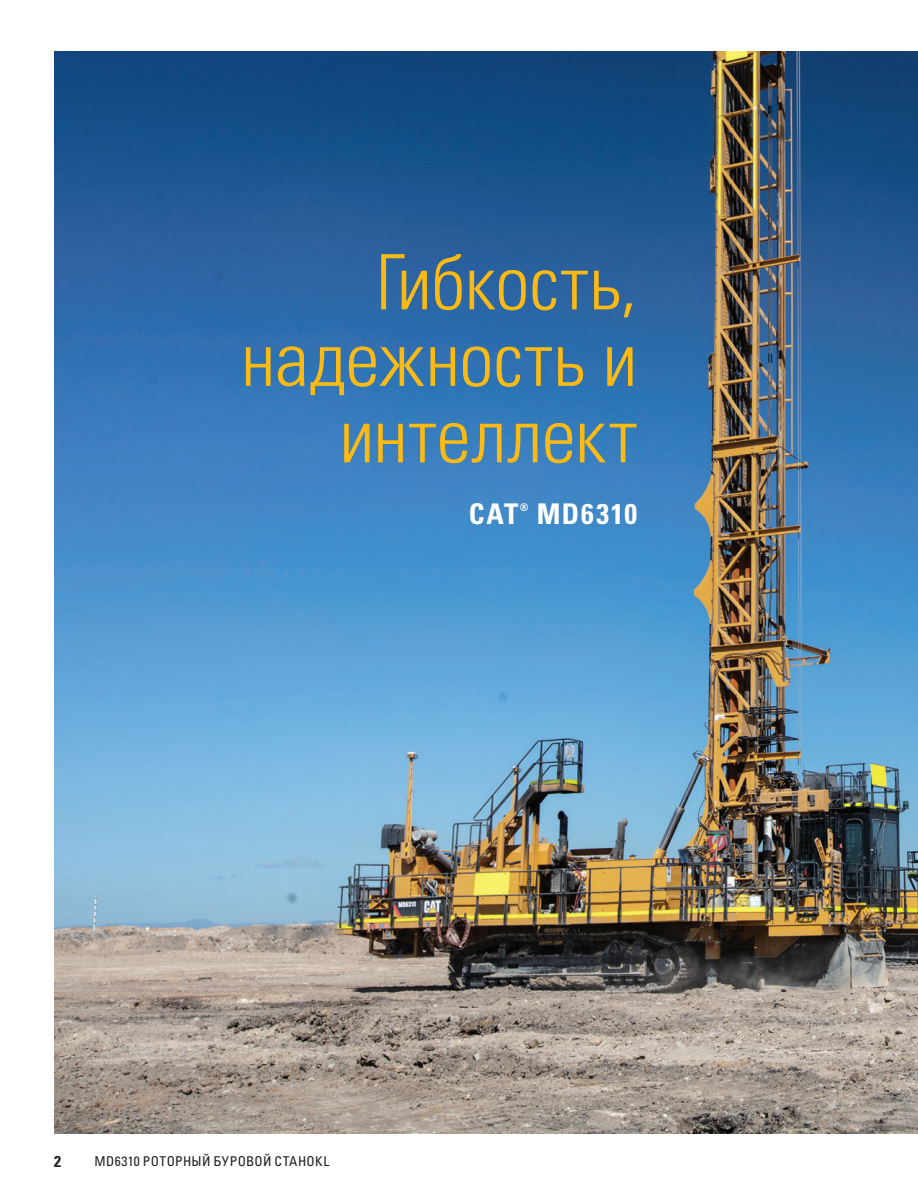
<style>
.page{position:relative;width:918px;height:1188px;background:#fff}
.page>*{position:absolute;margin:0;border:0;box-sizing:border-box;transform-origin:0 0}
.Copy{font:76.5px/76.5px "Univers LTCYR 47 Light Cond";color:#fcba13;text-align:right}
.Copy-2{font:700 condensed 28.5px "Univers LT Std";letter-spacing:.065em;color:#fff}
.t1{font:700 condensed 15.75px "Univers LT Std";color:#231f20}
.t2{font:condensed 13.5px "Univers LTCYR 57";letter-spacing:.025em;color:#231f20}
.Copy-3{font:700 condensed 10.5px "Univers LT Std";color:#fff}
</style>
<div class="page">
<img style="left:54px;top:52px;width:864px;height:1082px">
<p class="Copy" style="left:241px;top:240px;width:397px">Гибкость, надежность и интеллект</p>
<p class="Copy-2" style="left:469px;top:497px;width:51px">CAT</p>
<p class="Copy-3" style="left:520px;top:501px;width:10px">®</p>
<p class="Copy-2" style="left:537px;top:497px;width:102px">MD6310</p>
<p class="t1" style="left:54px;top:1151px;width:8px">2</p>
<p class="t2" style="left:94px;top:1153px;width:236px">MD6310 РОТОРНЫЙ БУРОВОЙ СТАНОКL</p>
</div>
